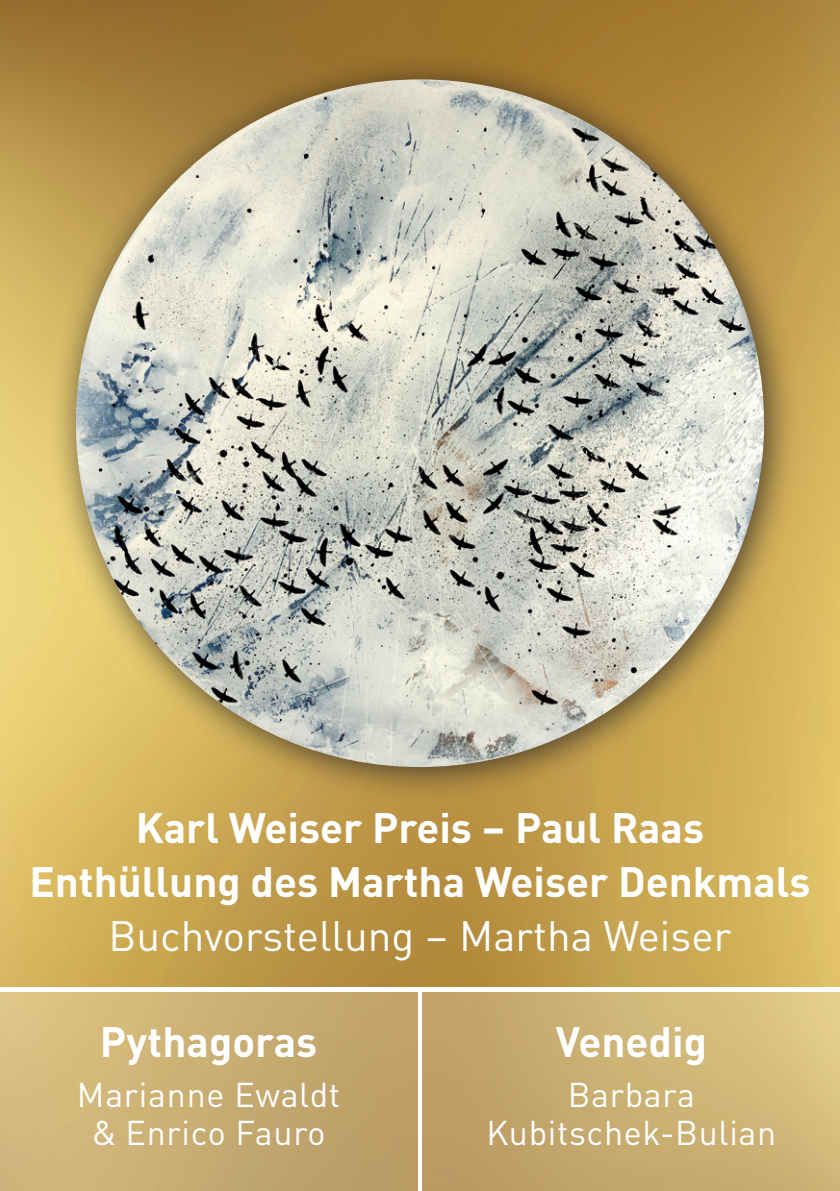
<style>
.page{position:relative;width:840px;height:1191px;background:#fff}
.page>*{position:absolute;margin:0;border:0;box-sizing:border-box;transform-origin:0 0}
.t1{font:700 42px "DIN Pro";color:#fff}
.t2{font:42px "DIN Pro";color:#fff}
.t3{font:34px "DIN Pro";letter-spacing:.02em;color:#fff}
</style>
<div class="page">
<img style="left:0;top:992px;width:417px;height:199px">
<img style="left:422px;top:992px;width:417px;height:199px">
<img style="left:0;top:0;width:839px;height:986px">
<div style="left:49px;top:52px;width:750px;height:750px;background:#231f20;opacity:.75"></div>
<img style="left:76px;top:79px;width:687px;height:688px;border-radius:344px">
<p class="t1" style="left:136px;top:795px;width:569px">Karl Weiser Preis – Paul Raas</p>
<p class="t1" style="left:29px;top:849px;width:782px">Enthüllung des Martha Weiser Denkmals</p>
<p class="t2" style="left:108px;top:904px;width:624px">Buchvorstellung – Martha Weiser</p>
<p class="t1" style="left:100px;top:1009px;width:219px">Pythagoras</p>
<p class="t3" style="left:77px;top:1068px;width:265px">Marianne Ewaldt</p>
<p class="t3" style="left:92px;top:1106px;width:235px">&amp; Enrico Fauro</p>
<p class="t1" style="left:555px;top:1009px;width:153px">Venedig</p>
<p class="t3" style="left:567px;top:1068px;width:129px">Barbara</p>
<p class="t3" style="left:486px;top:1106px;width:291px">Kubitschek-Bulian</p>
</div>
